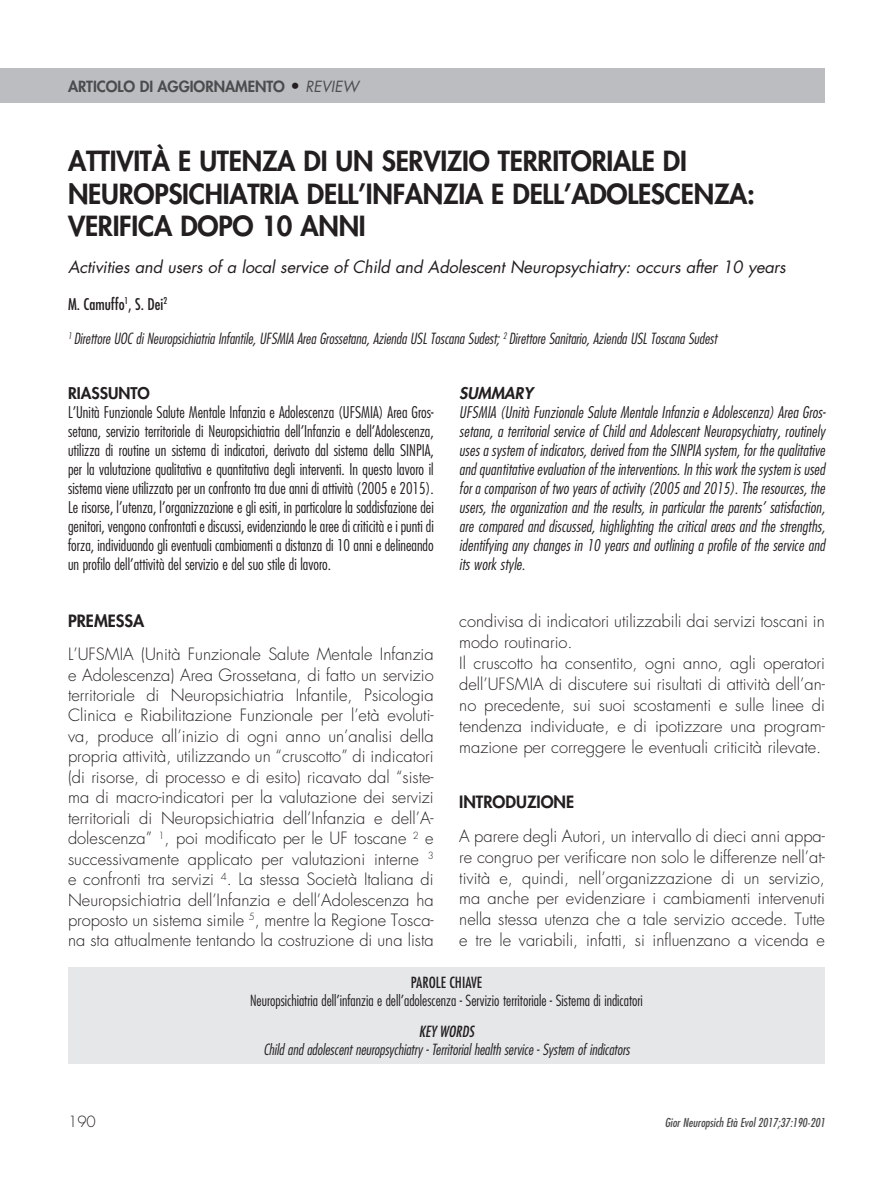
<style>
.page{position:relative;width:893px;height:1191px;background:#fff}
.page>*{position:absolute;margin:0;border:0;box-sizing:border-box;transform-origin:0 0}
.t1{font:800 27px/32.4px "Futura Std";letter-spacing:-.01em;color:#231f20}
.t2{font:300 16.5px/20.4px "Futura Std";color:#231f20;text-align:justify}
.t3{font:italic 16.5px "Futura Std";letter-spacing:-.01em;color:#231f20}
.t4{font:800 16.5px "Futura Std";color:#231f20}
.t5{font:300 condensed 15.75px/18.9px "Futura Std";color:#231f20;text-align:justify}
.t6{font:italic 300 condensed 15.75px/18.9px "Futura Std";letter-spacing:.01em;color:#231f20;text-align:justify}
.t7{font:condensed 15.75px "Futura Std";color:#231f20}
.t8{font:800 15.75px "Futura Std";color:#231f20}
.t9{font:italic 800 15.75px "Futura Std";color:#231f20}
.t10{font:italic 300 condensed 15px "Futura Std";color:#231f20}
.t11{font:300 condensed 15px "Futura Std";color:#231f20}
.t12{font:800 15px "Futura Std";color:#4b4c4d}
.t13{font:condensed 15px "Futura Std";color:#231f20}
.t14{font:italic condensed 15px "Futura Std";color:#231f20}
.t15{font:300 15px "Futura Std";color:#231f20}
.t16{font:italic condensed 12px "Futura Std";color:#4b4c4d}
.s1{font-weight:300;font-size:16.5px;color:#231f20}
.s2{font-weight:400;font-style:italic}
</style>
<div class="page">
<div style="left:0;top:68px;width:825px;height:34px;background:#bcbdc0"></div>
<div style="left:68px;top:967px;width:757px;height:96px;background:#e6e7e9"></div>
<p class="t12" style="left:68px;top:77px;width:292px">ARTICOLO DI AGGIORNAMENTO <span class="s1">•</span> <span class="s2">REVIEW</span></p>
<h1 class="t1" style="left:68px;top:145px;width:688px">ATTIVITÀ E UTENZA DI UN SERVIZIO TERRITORIALE DI<br>NEUROPSICHIATRIA DELL’INFANZIA E DELL’ADOLESCENZA:<br>VERIFICA DOPO 10 ANNI</h1>
<p class="t3" style="left:68px;top:256px;width:719px">Activities and users of a local service of Child and Adolescent Neuropsychiatry: occurs after 10 years</p>
<p class="t7" style="left:68px;top:294px;width:101px">M. Camuffo<sup>1</sup>, S. Dei<sup>2</sup></p>
<p class="t10" style="left:68px;top:329px;width:650px"><sup>1</sup> Direttore UOC di Neuropsichiatria Infantile, UFSMIA Area Grossetana, Azienda USL Toscana Sudest; <sup>2</sup> Direttore Sanitario, Azienda USL Toscana Sudest</p>
<p class="t8" style="left:68px;top:384px;width:83px">RIASSUNTO</p>
<p class="t5" style="left:68px;top:403px;width:367px">L’Unità Funzionale Salute Mentale Infanzia e Adolescenza (UFSMIA) Area Gros&shy;setana, servizio territoriale di Neuropsichiatria dell’Infanzia e dell’Adolescenza, utilizza di routine un sistema di indicatori, derivato dal sistema della SINPIA, per la valutazione qualitativa e quantitativa degli interventi. In questo lavoro il sistema viene utilizzato per un confronto tra due anni di attività (2005 e 2015).<br>Le risorse, l’utenza, l’organizzazione e gli esiti, in particolare la soddisfazione dei genitori, vengono confrontati e discussi, evidenziando le aree di criticità e i punti di forza, individuando gli eventuali cambiamenti a distanza di 10 anni e delineando un profilo dell’attività del servizio e del suo stile di lavoro.</p>
<p class="t4" style="left:68px;top:610px;width:78px">PREMESSA</p>
<p class="t2" style="left:68px;top:644px;width:367px">L’UFSMIA (Unità Funzionale Salute Mentale Infanzia e Adolescenza) Area Grossetana, di fatto un servizio territoriale di Neuropsichiatria Infantile, Psicologia Clinica e Riabilitazione Funzionale per l’età evoluti&shy;va, produce all’inizio di ogni anno un’analisi della propria attività, utilizzando un “cruscotto” di indicatori (di risorse, di processo e di esito) ricavato dal “siste&shy;ma di macro-indicatori per la valutazione dei servizi territoriali di Neuropsichiatria dell’Infanzia e dell’A&shy;dolescenza” <sup>1</sup>, poi modificato per le UF toscane <sup>2</sup> e successivamente applicato per valutazioni interne <sup>3 </sup>e confronti tra servizi <sup>4</sup>. La stessa Società Italiana di Neuropsichiatria dell’Infanzia e dell’Adolescenza ha proposto un sistema simile <sup>5</sup>, mentre la Regione Tosca&shy;na sta attualmente tentando la costruzione di una lista</p>
<p class="t9" style="left:459px;top:384px;width:75px">SUMMARY</p>
<p class="t6" style="left:459px;top:403px;width:368px">UFSMIA (Unità Funzionale Salute Mentale Infanzia e Adolescenza) Area Gros&shy;setana, a territorial service of Child and Adolescent Neuropsychiatry, routinely uses a system of indicators, derived from the SINPIA system, for the qualitative and quantitative evaluation of the interventions. In this work the system is used for a comparison of two years of activity (2005 and 2015). The resources, the users, the organization and the results, in particular the parents’ satisfaction, are compared and discussed, highlighting the critical areas and the strengths, identifying any changes in 10 years and outlining a profile of the service and its work style.</p>
<p class="t2" style="left:459px;top:611px;width:367px;line-height:21px;text-align:left">condivisa di indicatori utilizzabili dai servizi toscani in modo routinario.<br>Il cruscotto ha consentito, ogni anno, agli operatori dell’UFSMIA di discutere sui risultati di attività dell’an&shy;no precedente, sui suoi scostamenti e sulle linee di tendenza individuate, e di ipotizzare una program&shy;mazione per correggere le eventuali criticità rilevate.</p>
<p class="t4" style="left:459px;top:791px;width:116px">INTRODUZIONE</p>
<p class="t2" style="left:459px;top:825px;width:367px;line-height:21px">A parere degli Autori, un intervallo di dieci anni appa&shy;re congruo per verificare non solo le differenze nell’at&shy;tività e, quindi, nell’organizzazione di un servizio, ma anche per evidenziare i cambiamenti intervenuti nella stessa utenza che a tale servizio accede. Tutte e tre le variabili, infatti, si influenzano a vicenda e</p>
<p class="t13" style="left:411px;top:973px;width:73px">PAROLE CHIAVE</p>
<p class="t11" style="left:250px;top:991px;width:394px">Neuropsichiatria dell’infanzia e dell’adolescenza - Servizio territoriale - Sistema di indicatori</p>
<p class="t14" style="left:419px;top:1022px;width:57px">KEY WORDS</p>
<p class="t10" style="left:263px;top:1040px;width:368px">Child and adolescent neuropsychiatry - Territorial health service - System of indicators</p>
<p class="t15" style="left:68px;top:1112px;width:29px">190</p>
<p class="t16" style="left:665px;top:1115px;width:162px">Gior Neuropsich Età Evol 2017;37:190-201</p>
</div>
